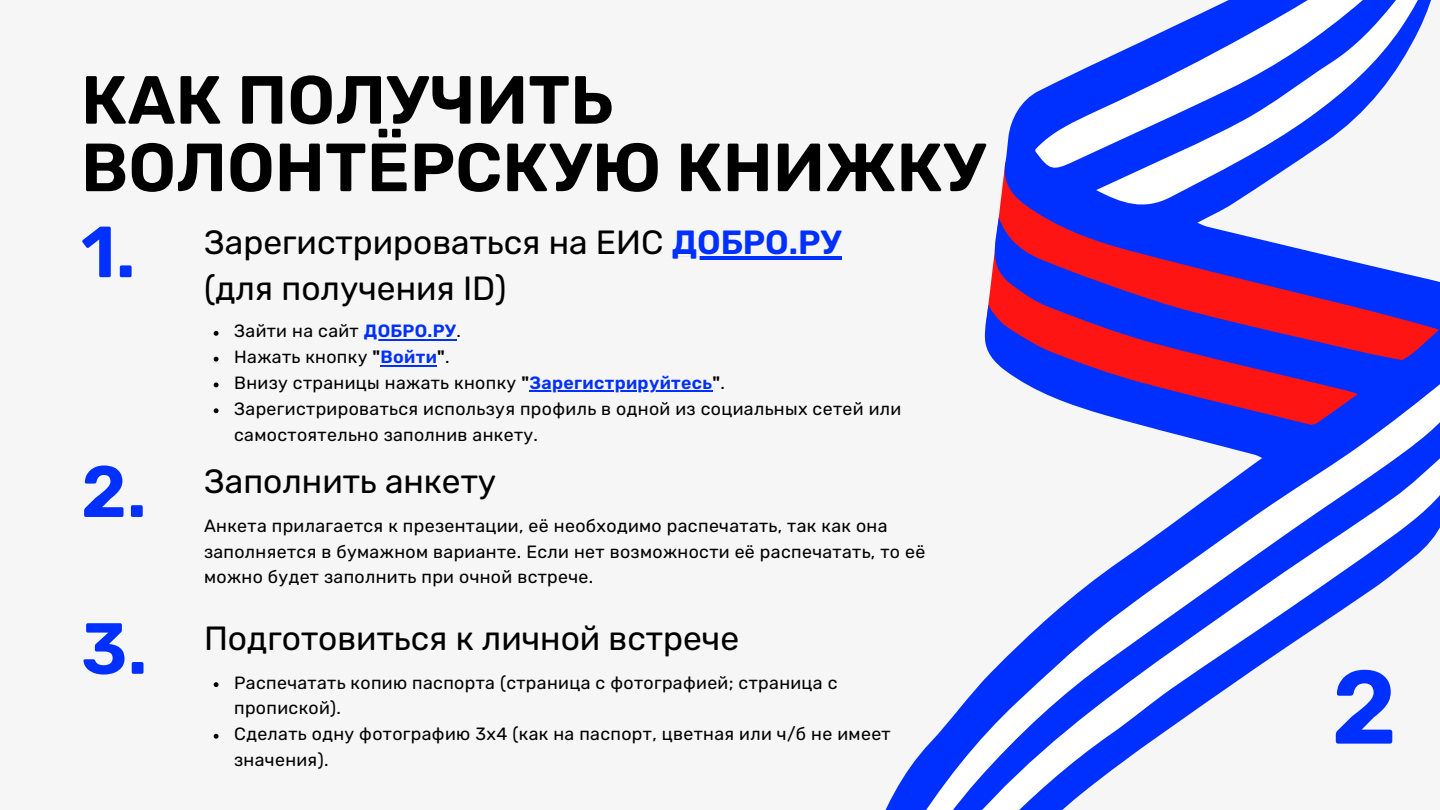
<style>
.page{position:relative;width:1440px;height:810px;background:#f6f6f6}
.page>*{position:absolute;margin:0;border:0;box-sizing:border-box;transform-origin:0 0}
.t1{font:600 103.7px "Rubik";color:#0030ff}
.t2{font:600 72.3px "Rubik";color:#0030ff}
.t3{font:600 68px/67.5px "Rubik";color:#000}
.t4{font:33.6px "Rubik";color:#000}
.t5{font:17.7px/25.8px "Rubik";letter-spacing:.02em;color:#000}
.s1{font-weight:600;color:#0030ff}
.s2{font-weight:600}
</style>
<div class="page">
<svg style="left:885px;top:0;width:555px;height:810px"></svg>
<hr style="left:672px;top:257px;width:170px;height:3px;background:#0030ff">
<svg style="left:214px;top:331px;width:5px;height:5px"></svg>
<hr style="left:364px;top:339px;width:93px;height:2px;background:#0030ff">
<svg style="left:214px;top:357px;width:5px;height:5px"></svg>
<hr style="left:381px;top:365px;width:56px;height:1px;background:#0030ff">
<svg style="left:214px;top:383px;width:5px;height:4px"></svg>
<hr style="left:529px;top:391px;width:184px;height:1px;background:#0030ff">
<svg style="left:214px;top:408px;width:5px;height:5px"></svg>
<svg style="left:214px;top:682px;width:5px;height:5px"></svg>
<svg style="left:214px;top:734px;width:5px;height:5px"></svg>
<p class="t3" style="left:81px;top:67px;width:907px">КАК ПОЛУЧИТЬ<br>ВОЛОНТЁРСКУЮ КНИЖКУ</p>
<p class="t4" style="left:204px;top:222px;width:639px">Зарегистрироваться на ЕИС <span class="s1">ДОБРО.РУ</span></p>
<p class="t4" style="left:204px;top:269px;width:304px">(для получения ID)</p>
<p class="t5" style="left:234px;top:318px;width:228px">Зайти на сайт <span class="s1">ДОБРО.РУ</span>.</p>
<p class="t5" style="left:234px;top:344px;width:217px">Нажать кнопку <span class="s2">"</span><span class="s1">Войти</span><span class="s2">"</span>.</p>
<p class="t5" style="left:234px;top:370px;width:492px">Внизу страницы нажать кнопку <span class="s2">"</span><span class="s1">Зарегистрируйтесь</span><span class="s2">"</span>.</p>
<p class="t5" style="left:234px;top:396px;width:669px">Зарегистрироваться используя профиль в одной из социальных сетей или самостоятельно заполнив анкету.</p>
<p class="t2" style="left:81px;top:210px;width:56px">1.</p>
<p class="t2" style="left:81px;top:449px;width:67px">2.</p>
<p class="t2" style="left:81px;top:606px;width:68px">3.</p>
<p class="t4" style="left:204px;top:462px;width:294px">Заполнить анкету</p>
<p class="t5" style="left:204px;top:513px;width:723px">Анкета прилагается к презентации, её необходимо распечатать, так как она заполняется в бумажном варианте. Если нет возможности её распечатать, то её можно будет заполнить при очной встрече.</p>
<p class="t4" style="left:204px;top:619px;width:537px">Подготовиться к личной встрече</p>
<p class="t5" style="left:234px;top:670px;width:605px">Распечатать копию паспорта (страница с фотографией; страница с пропиской).</p>
<p class="t5" style="left:234px;top:721px;width:658px">Сделать одну фотографию 3х4 (как на паспорт, цветная или ч/б не имеет значения).</p>
<p class="t1" style="left:1331px;top:647px;width:67px">2</p>
</div>
